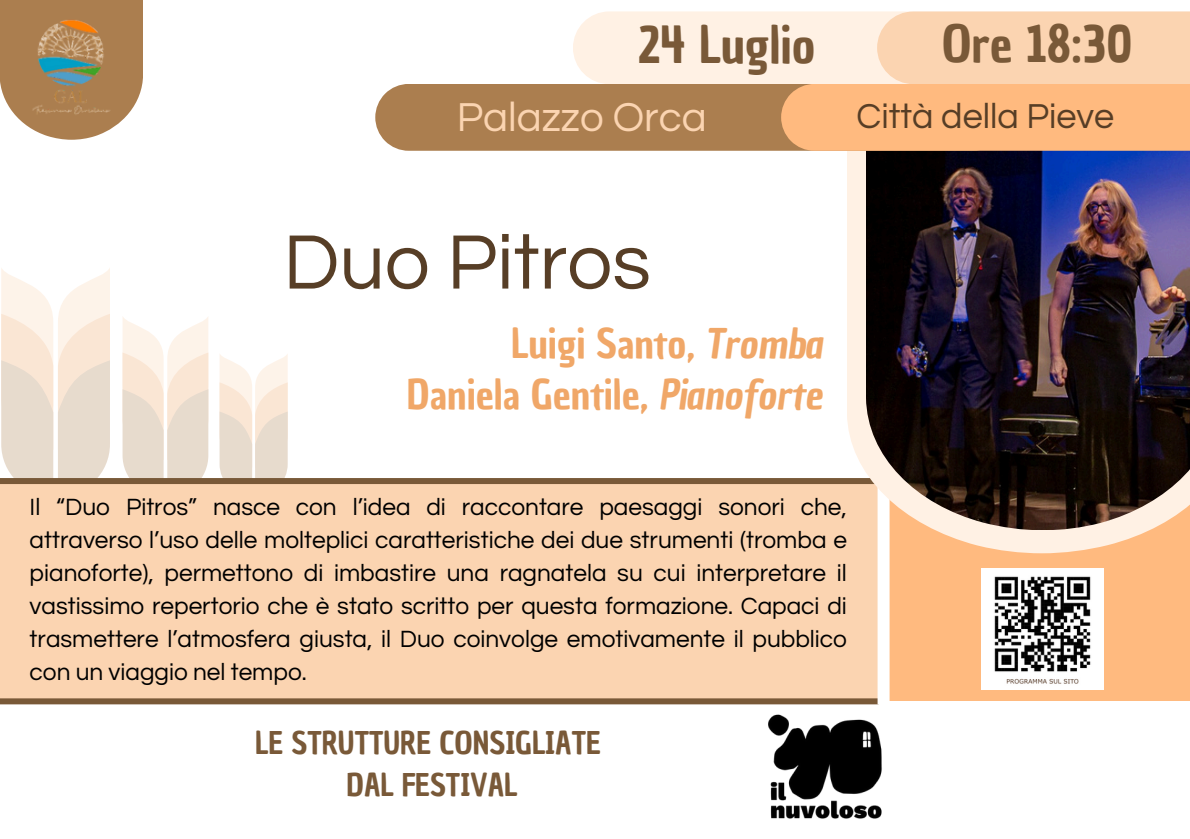
<style>
.page{position:relative;width:1190px;height:839px;background:#fff}
.page>*{position:absolute;margin:0;border:0;box-sizing:border-box;transform-origin:0 0}
.t1{font:80px "Questrial";color:#573e26}
.t2{font:50px "Chau Philomene One";color:#795938}
.t3{font:42px "Questrial";color:#fbd4b1}
.t4{font:40px/51px "Chau Philomene One";color:#f0a768;text-align:right}
.t5{font:36px "Questrial";color:#573e26}
.t6{font:30.6px/42px "Chau Philomene One";color:#795938;text-align:center}
.t7{font:24.4px/33px "Questrial";color:#000;text-align:justify}
.s1{font-style:italic}
</style>
<div class="page">
<svg style="left:123px;top:317px;width:85px;height:161px;background:#f2e6da"></svg>
<svg style="left:220px;top:354px;width:68px;height:124px;background:#f3e7db"></svg>
<svg style="left:1px;top:268px;width:109px;height:210px;background:#f2e7da"></svg>
<div style="left:0;top:479px;width:1190px;height:222px;background:#ffba7f"></div>
<div style="left:0;top:482px;width:884px;height:222px;background:#fbd4b1"></div>
<div style="left:0;top:478px;width:956px;height:6px;background:#795938"></div>
<div style="left:0;top:698px;width:879px;height:6px;background:#795938"></div>
<div style="left:878px;top:479px;width:12px;height:225px;background:#fff"></div>
<svg style="left:847px;top:151px;width:303px;height:402px;fill:#fff1e4"></svg>
<img style="left:866px;top:151px;width:324px;height:379px">
<img style="left:747px;top:687px;width:143px;height:132px">
<div style="left:375px;top:84px;width:406px;height:67px;background:#ab7e4f"></div>
<div style="left:573px;top:11px;width:367px;height:73px;background:#fff1e4;border-radius:36px"></div>
<svg style="left:781px;top:11px;width:409px;height:140px;background:#fcca9f"></svg>
<img style="left:982px;top:568px;width:121px;height:121px">
<svg style="left:0;top:0;width:143px;height:139px"></svg>
<img style="left:11px;top:8px;width:120px;height:120px">
<h3 class="t2" style="left:638px;top:11px;width:179px">24 Luglio</h3>
<h4 class="t2" style="left:942px;top:10px;width:192px">Ore 18:30</h4>
<p class="t3" style="left:457px;top:96px;width:251px">Palazzo Orca</p>
<h3 class="t5" style="left:857px;top:98px;width:259px">Città della Pieve</h3>
<h2 class="t1" style="left:283px;top:223px;width:369px">Duo Pitros</h2>
<h1 class="t4" style="left:407px;top:318px;width:417px">Luigi Santo, <span class="s1">Tromba<br></span>Daniela Gentile, <span class="s1">Pianoforte</span></h1>
<p class="t7" style="left:30px;top:490px;width:819px">Il “Duo Pitros” nasce con l’idea di raccontare paesaggi sonori che, attraverso l’uso delle molteplici caratteristiche dei due strumenti (tromba e pianoforte), permettono di imbastire una ragnatela su cui interpretare il vastissimo repertorio che è stato scritto per questa formazione. Capaci di trasmettere l’atmosfera giusta, il Duo coinvolge emotivamente il pubblico con un viaggio nel tempo.</p>
<p class="t6" style="left:255px;top:722px;width:347px">LE STRUTTURE CONSIGLIATE<br>DAL FESTIVAL</p>
</div>
